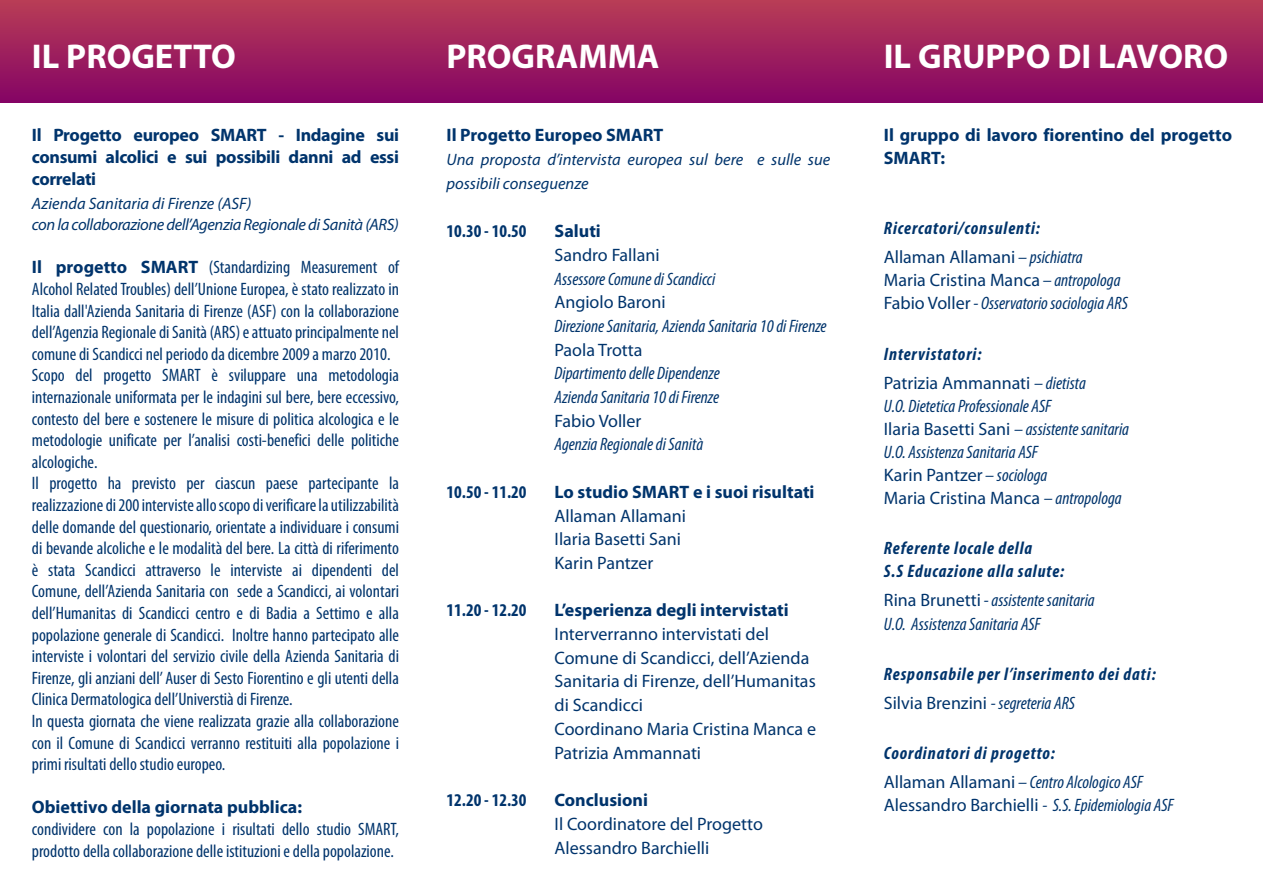
<style>
.page{position:relative;width:1263px;height:893px;background:#fff}
.page>*{position:absolute;margin:0;border:0;box-sizing:border-box;transform-origin:0 0}
.t1{font:700 34.5px "Myriad Pro";color:#fff}
.t2{font:condensed 18px/21.6px "Myriad Pro";color:#00346c;text-align:justify}
.t3{font:18px "Myriad Pro";color:#00346c}
.t4{font:italic condensed 18px "Myriad Pro";color:#00346c}
.t5{font:700 18px/21.6px "Myriad Pro";color:#00346c;text-align:justify}
.t6{font:italic 700 condensed 18px "Myriad Pro";letter-spacing:.05em;color:#00346c}
.t7{font:700 condensed 18px "Myriad Pro";color:#00346c}
.t8{font:italic 16.5px/24px "Myriad Pro";color:#00346c}
.t9{font:italic 16.5px "Myriad Pro";letter-spacing:-.025em;color:#00346c}
.s1{font-weight:700;font-stretch:normal}
.s2{font-style:italic;font-stretch:condensed}
.s3{font-style:normal;font-stretch:normal}
</style>
<div class="page">
<div style="left:0;top:0;width:1263px;height:102px;background:linear-gradient(to bottom,#b83d56,#860565)"></div>
<p class="t1" style="left:32px;top:34px;width:205px">IL PROGETTO</p>
<p class="t5" style="left:32px;top:124px;width:369px">Il Progetto europeo SMART - Indagine sui consumi alcolici e sui possibili danni ad essi correlati</p>
<p class="t8" style="left:32px;top:191px;width:221px">Azienda Sanitaria di Firenze (ASF)</p>
<p class="t9" style="left:32px;top:214px;width:368px">con la collaborazione dell’Agenzia Regionale di Sanità (ARS)</p>
<p class="t2" style="left:32px;top:256px;width:369px"><span class="s1">Il progetto SMART</span> (Standardizing Measurement of Alcohol Related Troubles) dell’Unione Europea, è stato realizzato in Italia dall'Azienda Sanitaria di Firenze (ASF) con la collaborazione dell’Agenzia Regionale di Sanità (ARS) e attuato principalmente nel comune di Scandicci nel periodo da dicembre 2009 a marzo 2010.</p>
<p class="t2" style="left:32px;top:364px;width:369px">Scopo del progetto SMART è sviluppare una metodologia internazionale uniformata per le indagini sul bere, bere eccessivo, contesto del bere e sostenere le misure di politica alcologica e le metodologie unificate per l’analisi costi-benefici delle politiche alcologiche.</p>
<p class="t2" style="left:32px;top:472px;width:369px">Il progetto ha previsto per ciascun paese partecipante la realizzazione di 200 interviste allo scopo di verificare la utilizzabilità delle domande del questionario, orientate a individuare i consumi di bevande alcoliche e le modalità del bere. La città di riferimento è stata Scandicci attraverso le interviste ai dipendenti del Comune, dell’Azienda Sanitaria con sede a Scandicci, ai volontari dell’Humanitas di Scandicci centro e di Badia a Settimo e alla popolazione generale di Scandicci. Inoltre hanno partecipato alle interviste i volontari del servizio civile della Azienda Sanitaria di Firenze, gli anziani dell’ Auser di Sesto Fiorentino e gli utenti della Clinica Dermatologica dell’Universtià di Firenze.</p>
<p class="t2" style="left:32px;top:710px;width:369px">In questa giornata che viene realizzata grazie alla collaborazione con il Comune di Scandicci verranno restituiti alla popolazione i primi risultati dello studio europeo.</p>
<p class="t5" style="left:32px;top:796px;width:272px">Obiettivo della giornata pubblica:</p>
<p class="t2" style="left:32px;top:818px;width:369px">condividere con la popolazione i risultati dello studio SMART, prodotto della collaborazione delle istituzioni e della popolazione.</p>
<p class="t1" style="left:446px;top:34px;width:214px">PROGRAMMA</p>
<p class="t5" style="left:446px;top:124px;width:218px">Il Progetto Europeo SMART</p>
<p class="t8" style="left:446px;top:148px;width:385px">Una proposta d’intervista europea sul bere e sulle sue possibili conseguenze</p>
<p class="t7" style="left:446px;top:220px;width:82px">10.30 - 10.50</p>
<p class="t5" style="left:554px;top:220px;width:48px">Saluti</p>
<p class="t3" style="left:554px;top:244px;width:107px">Sandro Fallani</p>
<p class="t4" style="left:554px;top:268px;width:162px">Assessore Comune di Scandicci</p>
<p class="t3" style="left:554px;top:291px;width:113px">Angiolo Baroni</p>
<p class="t4" style="left:554px;top:315px;width:274px">Direzione Sanitaria, Azienda Sanitaria 10 di Firenze</p>
<p class="t3" style="left:554px;top:338px;width:89px">Paola Trotta</p>
<p class="t4" style="left:554px;top:362px;width:167px">Dipartimento delle Dipendenze</p>
<p class="t4" style="left:554px;top:386px;width:166px">Azienda Sanitaria 10 di Firenze</p>
<p class="t3" style="left:554px;top:410px;width:88px">Fabio Voller</p>
<p class="t4" style="left:554px;top:434px;width:150px">Agenzia Regionale di Sanità</p>
<p class="t7" style="left:446px;top:481px;width:82px">10.50 - 11.20</p>
<p class="t5" style="left:554px;top:480px;width:262px">Lo studio SMART e i suoi risultati</p>
<p class="t3" style="left:554px;top:504px;width:133px">Allaman Allamani</p>
<p class="t3" style="left:554px;top:528px;width:128px">Ilaria Basetti Sani</p>
<p class="t3" style="left:554px;top:552px;width:100px">Karin Pantzer</p>
<p class="t7" style="left:446px;top:599px;width:82px">11.20 - 12.20</p>
<p class="t5" style="left:554px;top:599px;width:236px">L’esperienza degli intervistati</p>
<p class="t3" style="left:554px;top:623px;width:216px">Interverranno intervistati del</p>
<p class="t3" style="left:554px;top:647px;width:256px">Comune di Scandicci, dell’Azienda</p>
<p class="t3" style="left:554px;top:670px;width:263px">Sanitaria di Firenze, dell’Humanitas</p>
<p class="t3" style="left:554px;top:694px;width:90px">di Scandicci</p>
<p class="t3" style="left:554px;top:718px;width:263px">Coordinano Maria Cristina Manca e</p>
<p class="t3" style="left:554px;top:741px;width:148px">Patrizia Ammannati</p>
<p class="t7" style="left:446px;top:789px;width:82px">12.20 - 12.30</p>
<p class="t5" style="left:554px;top:788px;width:95px">Conclusioni</p>
<p class="t3" style="left:554px;top:812px;width:210px">Il Coordinatore del Progetto</p>
<p class="t3" style="left:554px;top:836px;width:156px">Alessandro Barchielli</p>
<p class="t1" style="left:884px;top:34px;width:346px">IL GRUPPO DI LAVORO</p>
<p class="t5" style="left:884px;top:123px;width:350px;line-height:23.1px">Il gruppo di lavoro fiorentino del progetto<br>SMART:</p>
<p class="t6" style="left:884px;top:217px;width:158px">Ricercatori/consulenti:</p>
<p class="t3" style="left:884px;top:246px;width:200px">Allaman Allamani <span class="s2">– psichiatra</span></p>
<p class="t3" style="left:884px;top:269px;width:238px">Maria Cristina Manca <span class="s2">– antropologa</span></p>
<p class="t4" style="left:884px;top:293px;width:246px"><span class="s3">Fabio Voller</span> - Osservatorio sociologia ARS</p>
<p class="t6" style="left:884px;top:342px;width:99px">Intervistatori:</p>
<p class="t3" style="left:884px;top:371px;width:204px">Patrizia Ammannati <span class="s2">– dietista</span></p>
<p class="t4" style="left:884px;top:395px;width:169px">U.O. Dietetica Professionale ASF</p>
<p class="t4" style="left:884px;top:418px;width:247px"><span class="s3">Ilaria Basetti Sani</span> – assistente sanitaria</p>
<p class="t4" style="left:884px;top:441px;width:156px">U.O. Assistenza Sanitaria ASF</p>
<p class="t3" style="left:884px;top:464px;width:165px">Karin Pantzer <span class="s2">– sociologa</span></p>
<p class="t3" style="left:884px;top:487px;width:239px">Maria Cristina Manca <span class="s2">– antropologa</span></p>
<p class="t6" style="left:884px;top:537px;width:150px">Referente locale della</p>
<p class="t6" style="left:884px;top:560px;width:182px">S.S Educazione alla salute:</p>
<p class="t4" style="left:884px;top:590px;width:212px"><span class="s3">Rina Brunetti</span> - assistente sanitaria</p>
<p class="t4" style="left:884px;top:613px;width:158px">U.O. Assistenza Sanitaria ASF</p>
<p class="t6" style="left:884px;top:662px;width:273px">Responsabile per l’inserimento dei dati:</p>
<p class="t3" style="left:884px;top:692px;width:193px">Silvia Brenzini <span class="s2">- segreteria ARS</span></p>
<p class="t6" style="left:884px;top:742px;width:173px">Coordinatori di progetto:</p>
<p class="t4" style="left:884px;top:771px;width:261px"><span class="s3">Allaman Allamani</span> – Centro Alcologico ASF</p>
<p class="t4" style="left:884px;top:794px;width:291px"><span class="s3">Alessandro Barchielli</span> - S.S. Epidemiologia ASF</p>
</div>
